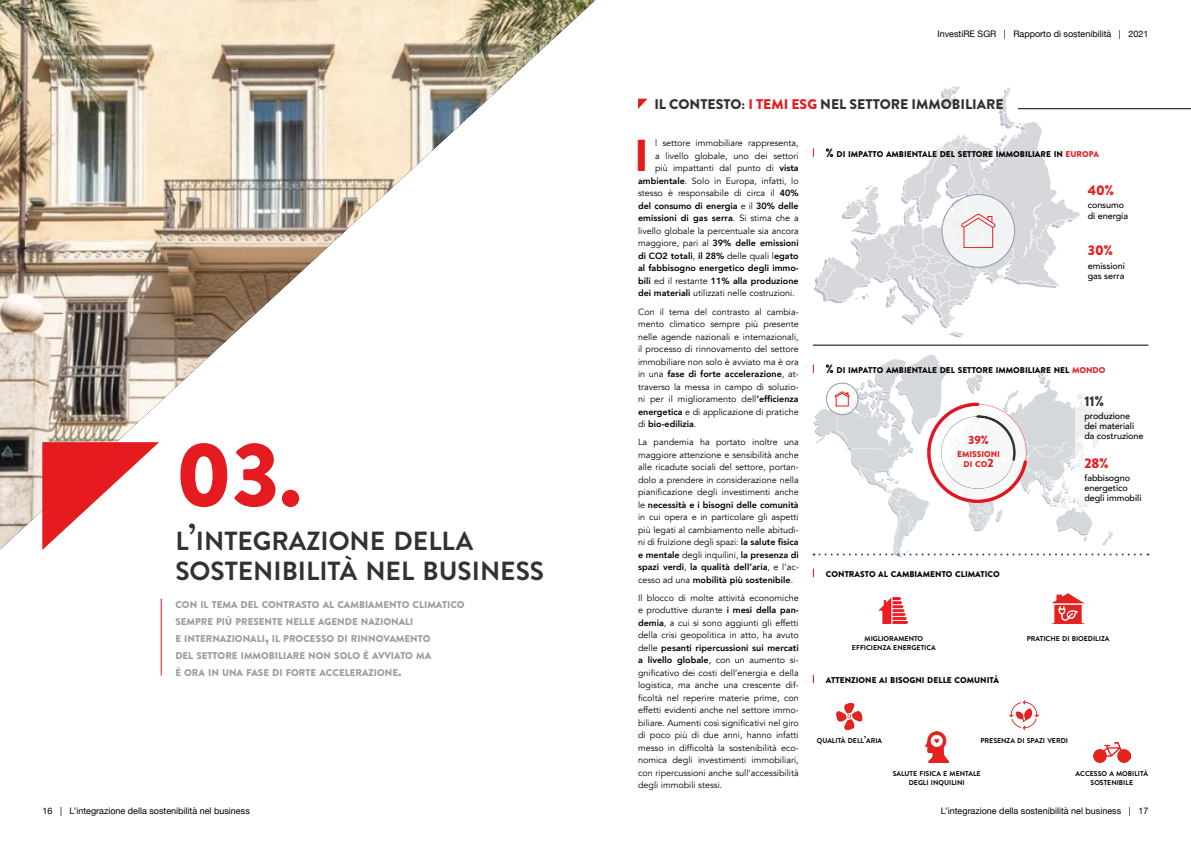
<style>
.page{position:relative;width:1191px;height:842px;background:#fff}
.page>*{position:absolute;margin:0;border:0;box-sizing:border-box;transform-origin:0 0}
.t1{font:900 91.4px "Brandon Grotesque";color:#e51b1f}
.t2{font:900 44.7px "Brandon Grotesque";color:#e51b1f}
.t3{font:700 26.2px/30px "Brandon Grotesque";color:#333232}
.t4{font:900 14px "Brandon Grotesque";color:#333232}
.t5{font:900 14px "Brandon Grotesque";color:#e51b1f}
.t6{font:900 14px "Brandon Grotesque";color:#333}
.t7{font:900 12px "Brandon Grotesque";color:#e51b1f}
.t8{font:900 9.8px/16.8px "Brandon Grotesque";color:#9d9b9b}
.t9{font:9px/12.5px "Avenir";color:#000;text-align:justify}
.t10{font:800 9px "Avenir";color:#000}
.t11{font:9px "Helvetica Neue";color:#000}
.t12{font:500 9px/10px "Avenir";letter-spacing:-.005em;color:#000}
.t13{font:900 8.4px "Brandon Grotesque";color:#000}
.t14{font:900 8.4px/10px "Brandon Grotesque";color:#e51b1f;text-align:center}
.t15{font:700 7px/9px "Brandon Grotesque";color:#000;text-align:center}
.s1{font-size:37.4px}
.s2{font-size:14px}
.s3{color:#e51b1f}
.s4{font-weight:800}
.s5{font-weight:400}
.s6{font-size:12px}
.s7{font-size:10px}
</style>
<div class="page">
<img style="left:813px;top:354px;width:310px;height:202px">
<img style="left:813px;top:86px;width:266px;height:250px">
<img style="left:0;top:0;width:595px;height:549px">
<svg style="left:42px;top:442px;width:117px;height:108px"></svg>
<hr style="left:161px;top:599px;width:1px;height:77px;background:#e51b1f">
<svg style="left:638px;top:99px;width:9px;height:10px"></svg>
<svg style="left:813px;top:553px;width:335px;height:2px"></svg>
<img style="left:836px;top:702px;width:26px;height:27px">
<img style="left:1093px;top:742px;width:37px;height:20px">
<img style="left:878px;top:597px;width:30px;height:27px">
<img style="left:1009px;top:700px;width:29px;height:29px">
<img style="left:925px;top:732px;width:23px;height:30px">
<div style="left:942px;top:195px;width:72px;height:72px;background:#f2f3f4;border-radius:50%"></div>
<div style="left:963px;top:227px;width:30px;height:21px;border:1px solid #e4231f"></div>
<svg style="left:961px;top:214px;width:35px;height:15px"></svg>
<div style="left:941px;top:194px;width:74px;height:74px;border:1px solid #8e99ad;border-radius:50%"></div>
<svg style="left:826px;top:383px;width:32px;height:32px"></svg>
<svg style="left:834px;top:392px;width:16px;height:6px"></svg>
<div style="left:826px;top:383px;width:32px;height:32px;border:1px solid #8e99ad;border-radius:50%"></div>
<hr style="left:813px;top:345px;width:335px;height:1px;background:#000">
<img style="left:916px;top:388px;width:132px;height:127px">
<img style="left:926px;top:391px;width:108px;height:112px">
<div style="left:1075px;top:388px;width:84px;height:124px;background:#fff"></div>
<img style="left:1052px;top:594px;width:31px;height:30px">
<svg style="left:1056px;top:595px;width:23px;height:7px"></svg>
<hr style="left:1018px;top:108px;width:173px;height:1px;background:#000">
<p class="t11" style="left:937px;top:27px;width:213px">InvestiRE SGR | Rapporto di sostenibilità | 2021</p>
<h1 class="t1" style="left:175px;top:410px;width:128px">03.</h1>
<h3 class="t3" style="left:175px;top:526px;width:370px">L<span class="s1">’</span>INTEGRAZIONE DELLA<br>SOSTENIBILITÀ NEL BUSINESS</h3>
<p class="t8" style="left:175px;top:597px;width:291px">CON IL TEMA DEL CONTRASTO AL CAMBIAMENTO CLIMATICO SEMPRE PIÙ PRESENTE NELLE AGENDE NAZIONALI<br>E INTERNAZIONALI<span class="s2">,</span> IL PROCESSO DI RINNOVAMENTO<br>DEL SETTORE IMMOBILIARE NON SOLO È AVVIATO MA<br>È ORA IN UNA FASE DI FORTE ACCELERAZIONE<span class="s2">.</span></p>
<h3 class="t4" style="left:654px;top:94px;width:351px">IL CONTESTO: <span class="s3">I TEMI ESG</span> NEL SETTORE IMMOBILIARE</h3>
<h2 class="t2" style="left:634px;top:124px;width:16px">I</h2>
<p class="t9" style="left:655px;top:137px;width:145px">l settore immobiliare rappresenta,</p>
<p class="t9" style="left:655px;top:150px;width:145px">a livello globale, uno dei settori</p>
<p class="t9" style="left:655px;top:162px;width:145px">più impattanti dal punto di <span class="s4">vista</span></p>
<p class="t9" style="left:638px;top:175px;width:162px"><span class="s4">ambientale</span>. Solo in Europa, infatti, lo</p>
<p class="t9" style="left:638px;top:187px;width:162px">stesso è responsabile di circa il <span class="s4">40%</span></p>
<p class="t10" style="left:638px;top:199px;width:162px">del consumo di energia <span class="s5">e il</span> 30% delle</p>
<p class="t10" style="left:638px;top:211px;width:162px">emissioni di gas serra<span class="s5">. Si stima che a</span></p>
<p class="t9" style="left:638px;top:225px;width:162px">livello globale la percentuale sia ancora</p>
<p class="t10" style="left:638px;top:236px;width:162px"><span class="s5">maggiore, pari al</span> 39% delle emissioni</p>
<p class="t10" style="left:638px;top:249px;width:162px">di CO2 totali<span class="s5">,</span> il 28% <span class="s5">delle quali l</span>egato</p>
<p class="t10" style="left:638px;top:261px;width:162px">al fabbisogno energetico degli immo-</p>
<p class="t10" style="left:638px;top:274px;width:162px">bili <span class="s5">ed il restante</span> 11% alla produzione</p>
<p class="t9" style="left:638px;top:287px;width:158px"><span class="s4">dei materiali</span> utilizzati nelle costruzioni.</p>
<p class="t9" style="left:638px;top:305px;width:162px">Con il tema del contrasto al cambia&shy;mento climatico sempre più presente nelle agende nazionali e internazionali, il processo di rinnovamento del settore immobiliare non solo è avviato ma è ora in una <span class="s4">fase di forte accelerazione</span>, at&shy;traverso la messa in campo di soluzio&shy;ni per il miglioramento dell<span class="s4">’efficienza energetica</span> e di applicazione di pratiche di <span class="s4">bio-edilizia</span>.</p>
<p class="t9" style="left:638px;top:436px;width:162px">La pandemia ha portato inoltre una maggiore attenzione e sensibilità anche alle ricadute sociali del settore, portan&shy;dolo a prendere in considerazione nella pianificazione degli investimenti anche le <span class="s4">necessità e i bisogni delle comunità </span>in cui opera e in particolare gli aspetti più legati al cambiamento nelle abitudi&shy;ni di fruizione degli spazi: <span class="s4">la salute fisica e mentale</span> degli inquilini, <span class="s4">la presenza di spazi verdi</span>, <span class="s4">la qualità dell’aria</span>, e l’ac&shy;cesso ad una <span class="s4">mobilità più sostenibile</span>.</p>
<p class="t9" style="left:638px;top:592px;width:162px">Il blocco di molte attività economiche e produttive durante <span class="s4">i mesi della pan&shy;demia</span>, a cui si sono aggiunti gli effetti della crisi geopolitica in atto, ha avuto delle <span class="s4">pesanti ripercussioni sui mercati a livello globale</span>, con un aumento si&shy;gnificativo dei costi dell’energia e della logistica, ma anche una crescente dif&shy;ficoltà nel reperire materie prime, con effetti evidenti anche nel settore immo&shy;biliare. Aumenti così significativi nel giro di poco più di due anni, hanno infatti messo in difficoltà la sostenibilità eco&shy;nomica degli investimenti immobiliari, con ripercussioni anche sull’accessibilità degli immobili stessi.</p>
<p class="t13" style="left:826px;top:148px;width:275px"><span class="s6">%</span> DI IMPATTO AMBIENTALE DEL SETTORE IMMOBILIARE IN <span class="s3">EUROPA</span></p>
<h3 class="t5" style="left:1087px;top:180px;width:28px">40%</h3>
<p class="t12" style="left:1087px;top:199px;width:42px;line-height:10.8px">consumo di energia</p>
<h3 class="t5" style="left:1087px;top:240px;width:27px">30%</h3>
<p class="t12" style="left:1087px;top:259px;width:39px;line-height:10.8px">emissioni gas serra</p>
<p class="t13" style="left:826px;top:364px;width:281px"><span class="s6">%</span> DI IMPATTO AMBIENTALE DEL SETTORE IMMOBILIARE NEL <span class="s3">MONDO</span></p>
<h3 class="t7" style="left:968px;top:432px;width:22px">39%</h3>
<p class="t14" style="left:957px;top:449px;width:44px">EMISSIONI<br>DI CO<span class="s6">2</span></p>
<p class="t13" style="left:826px;top:568px;width:175px">CONTRASTO AL CAMBIAMENTO CLIMATICO</p>
<p class="t15" style="left:852px;top:634px;width:85px">MIGLIORAMENTO<br>EFFICIENZA ENERGETICA</p>
<p class="t13" style="left:826px;top:674px;width:175px">ATTENZIONE AI BISOGNI DELLE COMUNITÀ</p>
<h3 class="t6" style="left:1084px;top:391px;width:21px">11%</h3>
<p class="t12" style="left:1084px;top:411px;width:61px">produzione dei materiali da costruzione</p>
<h3 class="t5" style="left:1084px;top:453px;width:26px">28%</h3>
<p class="t12" style="left:1084px;top:473px;width:59px">fabbisogno energetico degli immobili</p>
<p class="t15" style="left:1026px;top:634px;width:84px">PRATICHE DI BIOEDILIZA</p>
<p class="t15" style="left:816px;top:736px;width:67px">QUALITÀ DELL<span class="s7">’</span>ARIA</p>
<p class="t15" style="left:980px;top:736px;width:89px">PRESENZA DI SPAZI VERDI</p>
<p class="t15" style="left:892px;top:769px;width:90px">SALUTE FISICA E MENTALE<br>DEGLI INQUILINI</p>
<p class="t15" style="left:1075px;top:769px;width:74px">ACCESSO A MOBILITÀ<br>SOSTENIBILE</p>
<p class="t11" style="left:43px;top:804px;width:21px">16 |</p>
<p class="t11" style="left:1129px;top:804px;width:21px">| 17</p>
<p class="t11" style="left:70px;top:804px;width:182px">L’integrazione della sostenibilità nel business</p>
<p class="t11" style="left:941px;top:804px;width:182px">L’integrazione della sostenibilità nel business</p>
</div>
